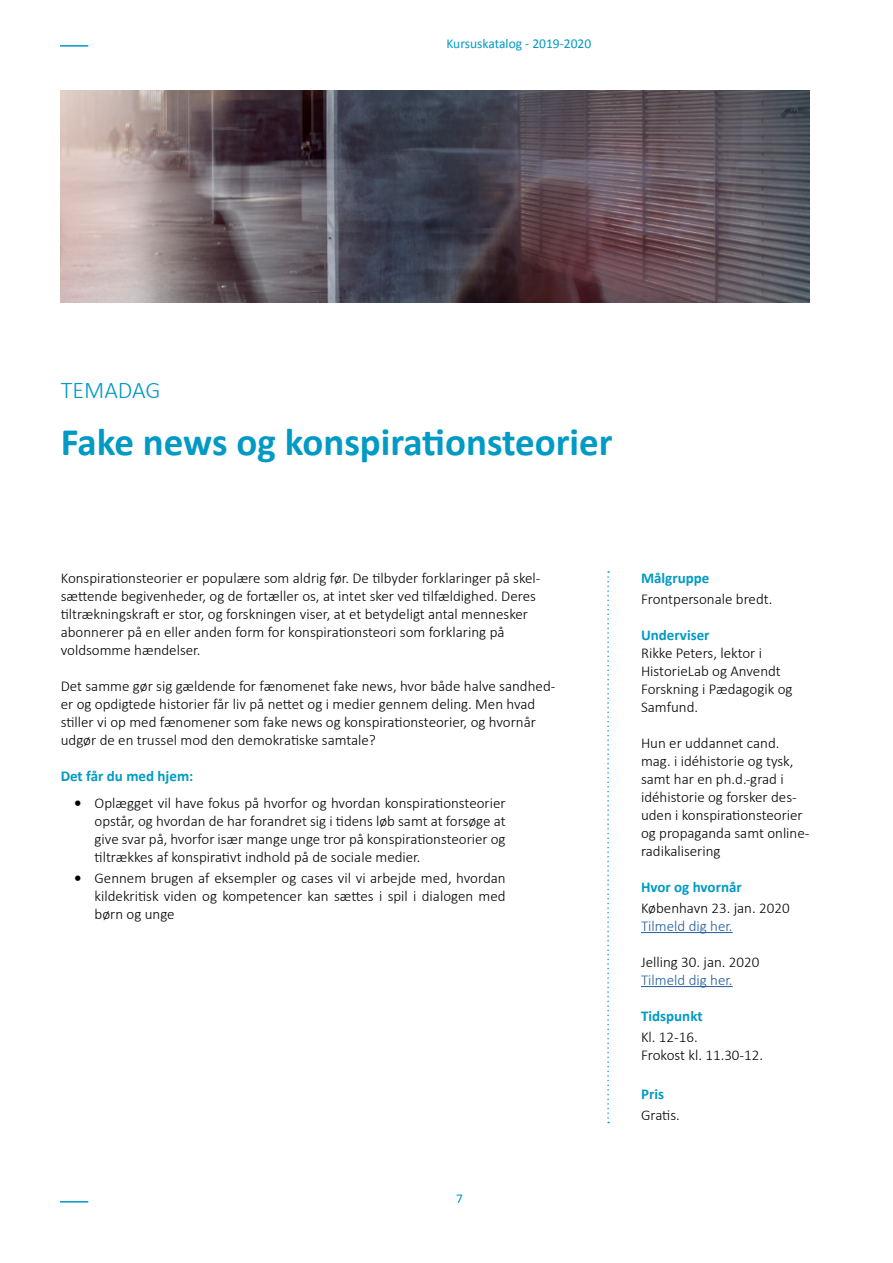
<style>
.page{position:relative;width:893px;height:1263px;background:#fff}
.page>*{position:absolute;margin:0;border:0;box-sizing:border-box;transform-origin:0 0}
.t1{font:700 39px "Calibri";color:#009ac5}
.t2{font:300 24px "Calibri";color:#009ac5}
.t3{font:300 15px/18px "Calibri";color:#000}
.t4{font:700 15px "Calibri";color:#009ac5}
.t5{font:300 15px "Calibri";color:#215e9e}
.t6{font:700 15px "Calibri";color:#000}
.t7{font:13.5px "Calibri";color:#009ac5}
</style>
<div class="page">
<img style="left:61px;top:90px;width:748px;height:213px">
<svg style="left:607px;top:571px;width:2px;height:552px"></svg>
<hr style="left:641px;top:932px;width:92px;height:1px;background:#215e9e">
<hr style="left:641px;top:986px;width:92px;height:1px;background:#215e9e">
<hr style="left:60px;top:45px;width:28px;height:2px;background:#009ac5">
<svg style="left:60px;top:1201px;width:28px;height:1px"></svg>
<p class="t7" style="left:446px;top:35px;width:146px">Kursuskatalog - 2019-2020</p>
<h2 class="t2" style="left:61px;top:375px;width:101px">TEMADAG</h2>
<h1 class="t1" style="left:61px;top:417px;width:553px">Fake news og konspirationsteorier</h1>
<p class="t3" style="left:61px;top:568px;width:481px">Konspirationsteorier er populære som aldrig før. De tilbyder forklaringer på skel&shy;sættende begivenheder, og de fortæller os, at intet sker ved tilfældighed. Deres tiltrækningskraft er stor, og forskningen viser, at et betydeligt antal mennesker abonnerer på en eller anden form for konspirationsteori som forklaring på voldsomme hændelser.</p>
<p class="t3" style="left:61px;top:676px;width:496px">Det samme gør sig gældende for fænomenet fake news, hvor både halve sandhed&shy;er og opdigtede historier får liv på nettet og i medier gennem deling. Men hvad stiller vi op med fænomener som fake news og konspirationsteorier, og hvornår udgør de en trussel mod den demokratiske samtale?</p>
<p class="t4" style="left:61px;top:766px;width:134px">Det får du med hjem:</p>
<p class="t6" style="left:74px;top:794px;width:9px">•</p>
<p class="t6" style="left:74px;top:869px;width:9px">•</p>
<p class="t3" style="left:95px;top:794px;width:413px;text-align:justify">Oplægget vil have fokus på hvorfor og hvordan konspirationsteorier opstår, og hvordan de har forandret sig i tidens løb samt at forsøge at give svar på, hvorfor især mange unge tror på konspirationsteorier og tiltrækkes af konspirativt indhold på de sociale medier.</p>
<p class="t3" style="left:95px;top:869px;width:413px;text-align:justify">Gennem brugen af eksempler og cases vil vi arbejde med, hvordan kildekritisk viden og kompetencer kan sættes i spil i dialogen med børn og unge</p>
<p class="t7" style="left:456px;top:1190px;width:8px">7</p>
<p class="t4" style="left:641px;top:568px;width:70px">Målgruppe</p>
<p class="t3" style="left:641px;top:589px;width:133px">Frontpersonale bredt.</p>
<p class="t4" style="left:641px;top:625px;width:70px">Underviser</p>
<p class="t3" style="left:641px;top:643px;width:153px">Rikke Peters, lektor i<br>HistorieLab og Anvendt<br>Forskning i Pædagogik og<br>Samfund.</p>
<p class="t3" style="left:641px;top:733px;width:170px">Hun er uddannet cand. mag. i idéhistorie og tysk, samt har en ph.d.-grad i idéhistorie og forsker des&shy;uden i konspirationsteorier og propaganda samt online&shy;radikalisering</p>
<p class="t4" style="left:641px;top:877px;width:102px">Hvor og hvornår</p>
<p class="t3" style="left:641px;top:898px;width:150px">København 23. jan. 2020</p>
<p class="t5" style="left:641px;top:916px;width:93px">Tilmeld dig her.</p>
<p class="t3" style="left:641px;top:952px;width:120px">Jelling 30. jan. 2020</p>
<p class="t5" style="left:641px;top:970px;width:93px">Tilmeld dig her.</p>
<p class="t4" style="left:641px;top:1006px;width:63px">Tidspunkt</p>
<p class="t3" style="left:641px;top:1027px;width:123px">Kl. 12-16.<br>Frokost kl. 11.30-12.</p>
<p class="t4" style="left:641px;top:1085px;width:24px">Pris</p>
<p class="t3" style="left:641px;top:1106px;width:40px">Gratis.</p>
</div>
